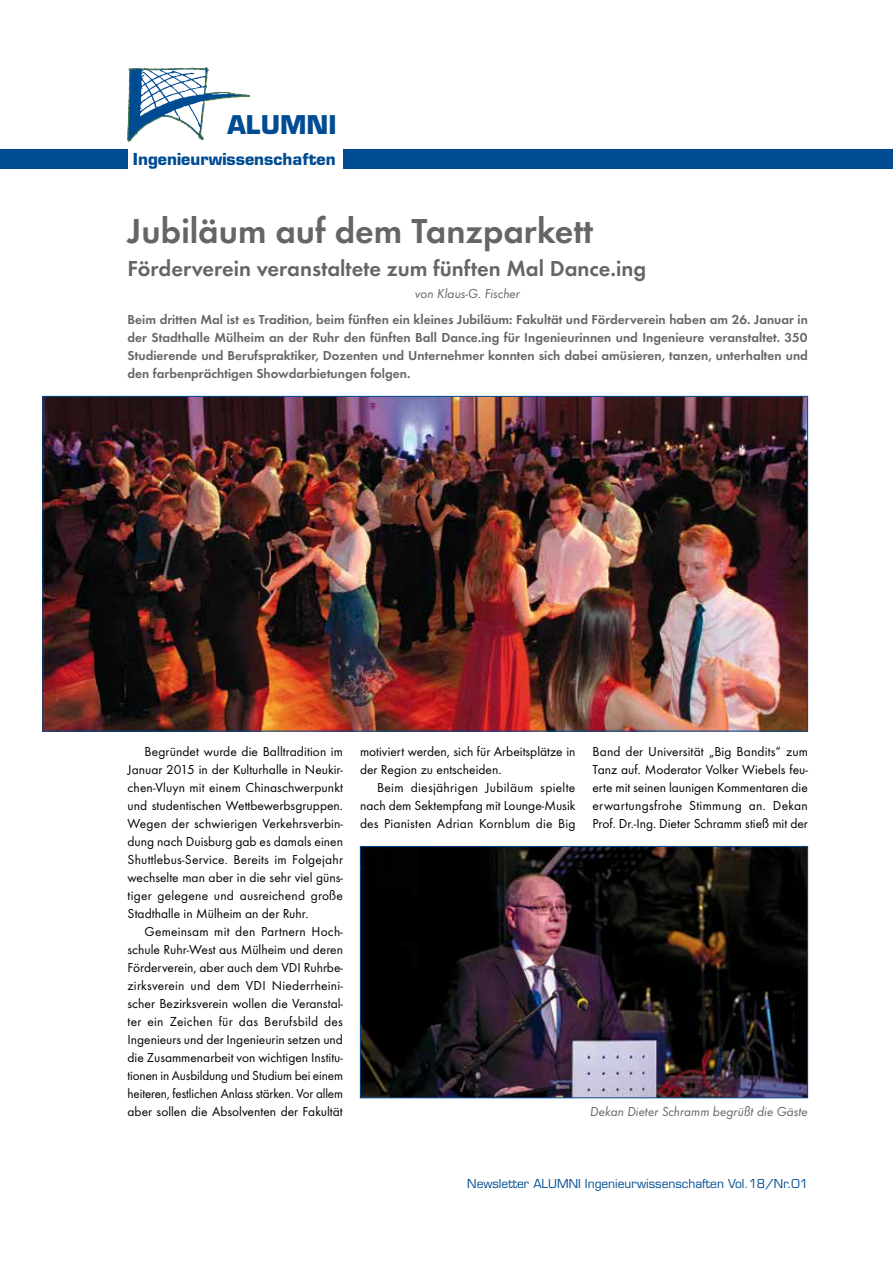
<style>
.page{position:relative;width:893px;height:1263px;background:#fff}
.page>*{position:absolute;margin:0;border:0;box-sizing:border-box;transform-origin:0 0}
.t1{font:36px "Futura T Dem";color:#646567}
.t2{font:700 25.2px "Eurostile";color:#004c93}
.t3{font:22.5px "Futura T Dem";color:#646567}
.t4{font:700 16.05px "Eurostile";color:#004c93}
.t5{font:13.5px/18px "Futura T Boo";color:#000;text-align:justify}
.t6{font:13.5px/18px "Futura T Dem";color:#646567;text-align:justify}
.t7{font:13.5px "Futura T Boo Obl";color:#646567}
.t8{font:12px "Eurostile";color:#004c93}
</style>
<div class="page">
<svg style="left:128px;top:67px;width:122px;height:74px"></svg>
<div style="left:0;top:149px;width:128px;height:20px;background:#004c93"></div>
<div style="left:343px;top:149px;width:496px;height:20px;background:#004c93"></div>
<div style="left:808px;top:149px;width:85px;height:20px;background:#004c93"></div>
<img style="left:362px;top:848px;width:444px;height:248px">
<div style="left:360px;top:846px;width:448px;height:252px;border:1px solid #004c93"></div>
<img style="left:45px;top:398px;width:761px;height:331px">
<h2 class="t2" style="left:227px;top:109px;width:111px">ALUMNI</h2>
<p class="t4" style="left:133px;top:149px;width:204px">Ingenieurwissenschaften</p>
<h1 class="t1" style="left:128px;top:210px;width:467px">Jubiläum auf dem Tanzparkett</h1>
<h3 class="t3" style="left:128px;top:255px;width:520px">Förderverein veranstaltete zum fünften Mal Dance.ing</h3>
<p class="t7" style="left:415px;top:286px;width:106px">von Klaus-G. Fischer</p>
<p class="t6" style="left:128px;top:310px;width:682px">Beim dritten Mal ist es Tradition, beim fünften ein kleines Jubiläum: Fakultät und Förderverein haben am 26. Januar in der Stadthalle Mülheim an der Ruhr den fünften Ball Dance.ing für Ingenieurinnen und Ingenieure veranstaltet. 350<br>Studierende und Berufspraktiker, Dozenten und Unternehmer konnten sich dabei amüsieren, tanzen, unterhalten und den farbenprächtigen Showdarbietungen folgen.</p>
<p class="t5" style="left:128px;top:743px;width:217px;text-indent:17px">Begründet wurde die Balltradition im Januar 2015 in der Kulturhalle in Neukir&shy;chen-Vluyn mit einem Chinaschwerpunkt und studentischen Wettbewerbsgruppen.<br>Wegen der schwierigen Verkehrsverbin&shy;dung nach Duisburg gab es damals einen Shuttlebus-Service. Bereits im Folgejahr wechselte man aber in die sehr viel güns&shy;tiger gelegene und ausreichend große Stadthalle in Mülheim an der Ruhr.</p>
<p class="t5" style="left:128px;top:923px;width:217px;text-indent:17px">Gemeinsam mit den Partnern Hoch&shy;schule Ruhr-West aus Mülheim und deren Förderverein, aber auch dem VDI Ruhrbe&shy;zirksverein und dem VDI Niederrheini&shy;scher Bezirksverein wollen die Veranstal&shy;ter ein Zeichen für das Berufsbild des Ingenieurs und der Ingenieurin setzen und die Zusammenarbeit von wichtigen Institu&shy;tionen in Ausbildung und Studium bei einem heiteren, festlichen Anlass stärken. Vor allem aber sollen die Absolventen der Fakultät</p>
<p class="t5" style="left:360px;top:743px;width:217px">motiviert werden, sich für Arbeitsplätze in der Region zu entscheiden.</p>
<p class="t5" style="left:360px;top:779px;width:217px;text-indent:17px">Beim diesjährigen Jubiläum spielte nach dem Sektempfang mit Lounge-Musik des Pianisten Adrian Kornblum die Big</p>
<p class="t5" style="left:592px;top:743px;width:217px">Band der Universität „Big Bandits“ zum Tanz auf. Moderator Volker Wiebels feu&shy;erte mit seinen launigen Kommentaren die erwartungsfrohe Stimmung an. Dekan Prof. Dr.-Ing. Dieter Schramm stieß mit der</p>
<p class="t7" style="left:590px;top:1104px;width:219px">Dekan Dieter Schramm begrüßt die Gäste</p>
<p class="t8" style="left:467px;top:1176px;width:342px">Newsletter ALUMNI Ingenieurwissenschaften Vol.18/Nr.01</p>
</div>
